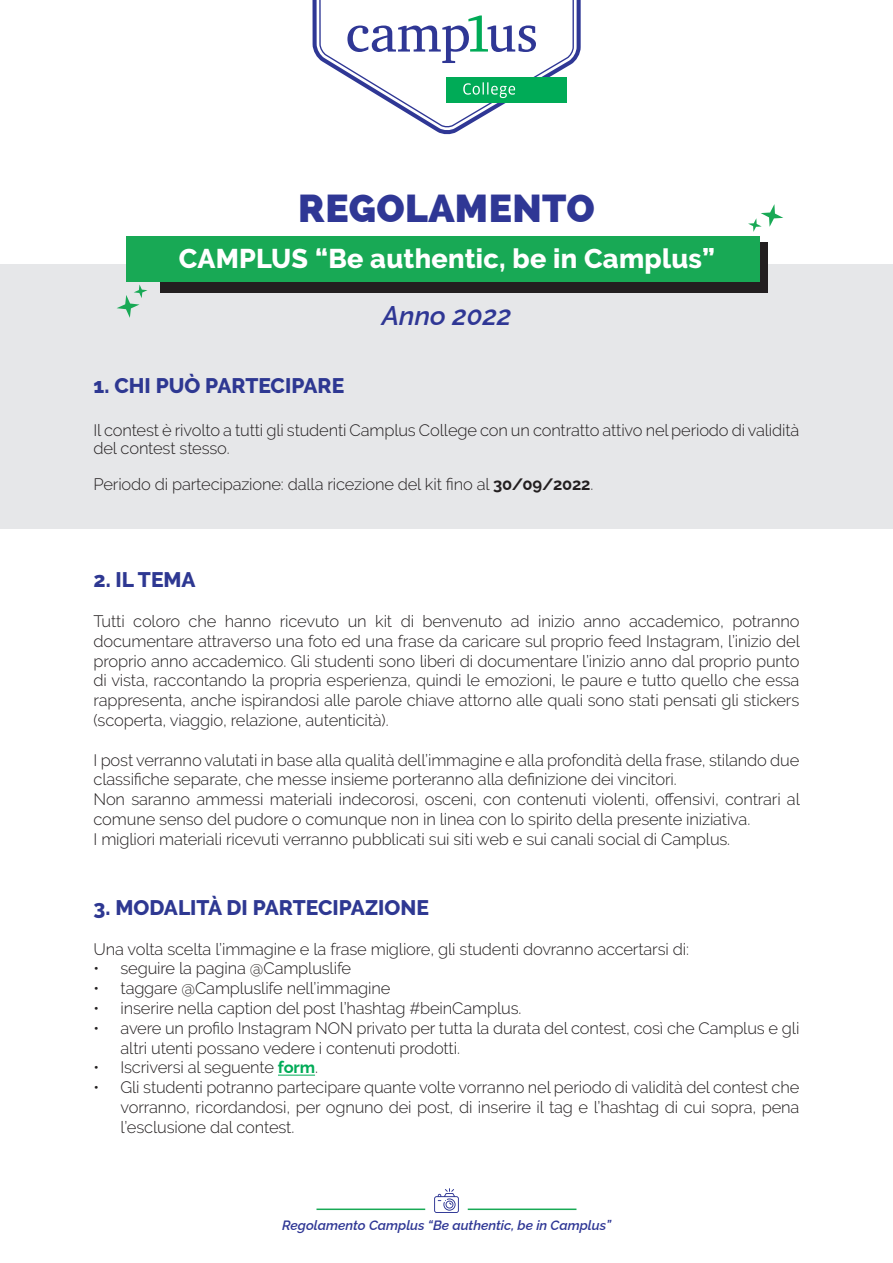
<style>
.page{position:relative;width:893px;height:1263px;background:#fff}
.page>*{position:absolute;margin:0;border:0;box-sizing:border-box;transform-origin:0 0}
.t1{font:800 39px "Raleway";letter-spacing:.01em;color:#2f3795}
.t2{font:800 27px "Raleway";letter-spacing:.01em;color:#fff}
.t3{font:italic 600 27px "Raleway";color:#2f3795}
.t4{font:800 21px "Raleway";color:#2e3892}
.t5{font:300 16.5px/19.8px "Raleway";letter-spacing:-.01em;color:#231f20}
.t6{font:italic 600 13.5px "Raleway";color:#2f3795}
.s1{font-weight:700}
.s2{font-weight:700;color:#00ab57}
</style>
<div class="page">
<hr style="left:468px;top:1208px;width:108px;height:2px;background:#18a955">
<div style="left:0;top:264px;width:893px;height:265px;background:#e6e7e9"></div>
<div style="left:160px;top:242px;width:607px;height:51px;background:#231f20"></div>
<div style="left:126px;top:236px;width:633px;height:46px;background:#18a955"></div>
<svg style="left:748px;top:204px;width:35px;height:28px"></svg>
<hr style="left:278px;top:1075px;width:37px;height:1px;background:#00ab57">
<svg style="left:117px;top:284px;width:30px;height:34px"></svg>
<svg style="left:312px;top:0;width:269px;height:135px"></svg>
<p class="t1" style="left:298px;top:186px;width:298px">REGOLAMENTO</p>
<p class="t2" style="left:179px;top:244px;width:538px">CAMPLUS “Be authentic, be in Camplus”</p>
<p class="t3" style="left:382px;top:294px;width:131px">Anno 2022</p>
<p class="t4" style="left:94px;top:374px;width:252px">1. CHI PUÒ PARTECIPARE</p>
<p class="t5" style="left:94px;top:421px;width:707px;line-height:18px">Il contest è rivolto a tutti gli studenti Camplus College con un contratto attivo nel periodo di validità del contest stesso.</p>
<p class="t5" style="left:94px;top:474px;width:501px">Periodo di partecipazione: dalla ricezione del kit fino al <span class="s1">30/09/2022</span>.</p>
<p class="t4" style="left:94px;top:568px;width:104px">2. IL TEMA</p>
<p class="t5" style="left:94px;top:611px;width:708px;text-align:justify">Tutti coloro che hanno ricevuto un kit di benvenuto ad inizio anno accademico, potranno documentare attraverso una foto ed una frase da caricare sul proprio feed Instagram, l’inizio del proprio anno accademico. Gli studenti sono liberi di documentare l’inizio anno dal proprio punto di vista, raccontando la propria esperienza, quindi le emozioni, le paure e tutto quello che essa rappresenta, anche ispirandosi alle parole chiave attorno alle quali sono stati pensati gli stickers (scoperta, viaggio, relazione, autenticità).</p>
<p class="t5" style="left:94px;top:750px;width:707px">I post verranno valutati in base alla qualità dell’immagine e alla profondità della frase, stilando due classifiche separate, che messe insieme porteranno alla definizione dei vincitori.</p>
<p class="t5" style="left:94px;top:789px;width:708px">Non saranno ammessi materiali indecorosi, osceni, con contenuti violenti, offensivi, contrari al comune senso del pudore o comunque non in linea con lo spirito della presente iniziativa.</p>
<p class="t5" style="left:94px;top:829px;width:638px">I migliori materiali ricevuti verranno pubblicati sui siti web e sui canali social di Camplus.</p>
<p class="t4" style="left:94px;top:896px;width:337px">3. MODALITÀ DI PARTECIPAZIONE</p>
<p class="t5" style="left:94px;top:939px;width:597px">Una volta scelta l’immagine e la frase migliore, gli studenti dovranno accertarsi di:</p>
<p class="t5" style="left:94px;top:959px;width:259px">• seguire la pagina @Campluslife</p>
<p class="t5" style="left:94px;top:978px;width:298px">• taggare @Campluslife nell’immagine</p>
<p class="t5" style="left:94px;top:998px;width:429px">• inserire nella caption del post l’hashtag #beinCamplus.</p>
<p class="t5" style="left:121px;top:1018px;width:680px;text-indent:-27px">• avere un profilo Instagram NON privato per tutta la durata del contest, così che Camplus e gli altri utenti possano vedere i contenuti prodotti.</p>
<p class="t5" style="left:94px;top:1058px;width:226px">• Iscriversi al seguente <span class="s2">form</span>.</p>
<p class="t5" style="left:121px;top:1077px;width:680px;text-align:justify;text-indent:-27px">• Gli studenti potranno partecipare quante volte vorranno nel periodo di validità del contest che vorranno, ricordandosi, per ognuno dei post, di inserire il tag e l’hashtag di cui sopra, pena l’esclusione dal contest.</p>
<p class="t6" style="left:282px;top:1214px;width:330px">Regolamento Camplus “Be authentic, be in Camplus”</p>
</div>
